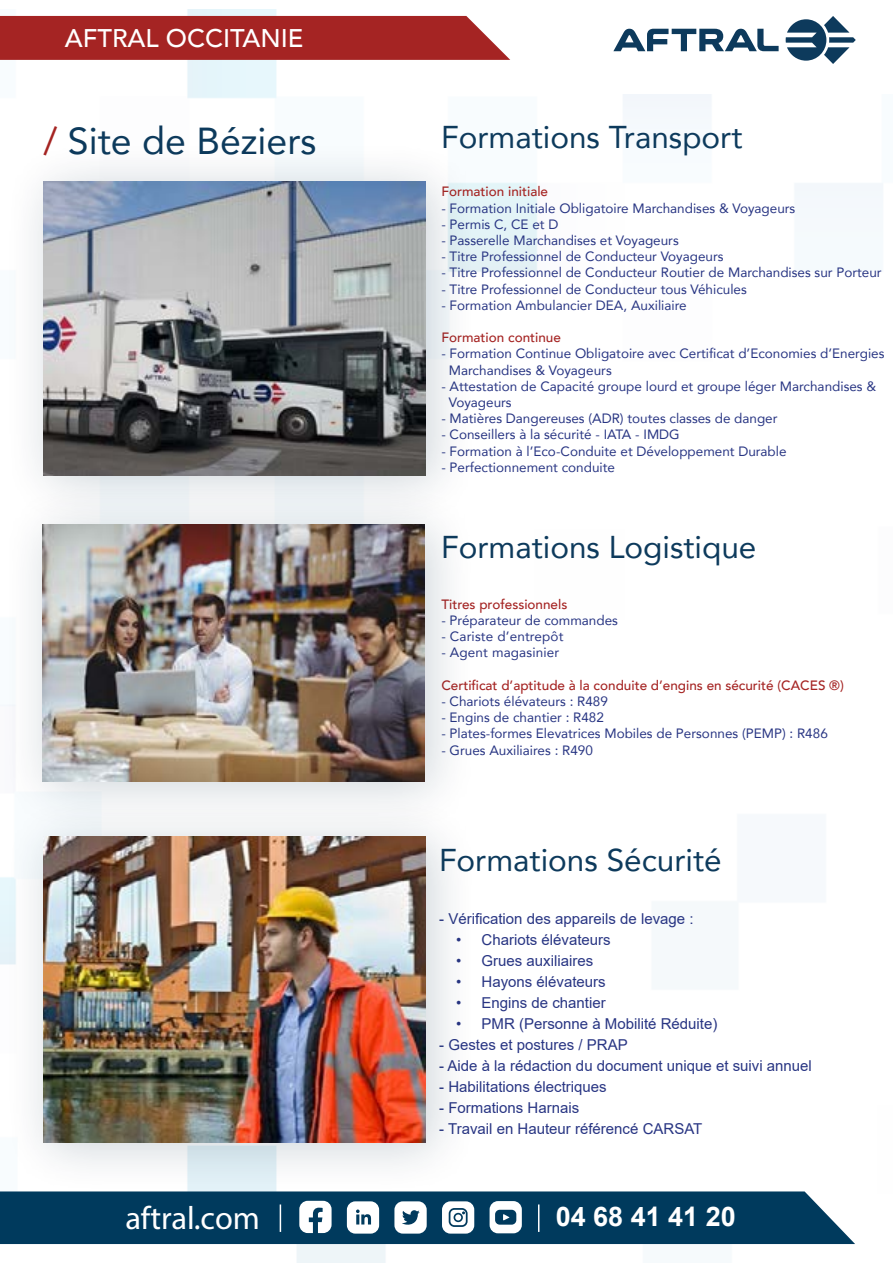
<style>
.page{position:relative;width:893px;height:1263px;background:#fff}
.page>*{position:absolute;margin:0;border:0;box-sizing:border-box;transform-origin:0 0}
.t1{font:37.5px "Avenir";color:#0d3a5c}
.t2{font:32.55px "Myriad Pro";color:#fff}
.t3{font:31.5px "Avenir";color:#0d3a5c}
.t4{font:700 27px "Arial";color:#fff}
.t5{font:500 25.5px "Avenir";color:#fff}
.t6{font:15px "Arial";color:#283583}
.t7{font:13.5px/16.2px "Avenir";color:#283583}
.t8{font:500 13.5px "Avenir";color:#a52423}
.t9{font:500 13.5px "Avenir";color:#a52422}
.s1{color:#a52422}
</style>
<div class="page">
<img style="left:0;top:10px;width:883px;height:1253px">
<svg style="left:786px;top:16px;width:70px;height:48px"></svg>
<svg style="left:613px;top:29px;width:166px;height:22px"></svg>
<div style="left:0;top:16px;width:510px;height:44px;background:#a52423"></div>
<div style="left:3px;top:139px;width:477px;height:390px;background:#092840;opacity:.2"></div>
<img style="left:44px;top:181px;width:381px;height:294px">
<div style="left:1px;top:482px;width:477px;height:352px;background:#092840;opacity:.2"></div>
<img style="left:43px;top:524px;width:381px;height:258px">
<div style="left:3px;top:794px;width:477px;height:402px;background:#092840;opacity:.2"></div>
<img style="left:44px;top:836px;width:381px;height:306px">
<div style="left:0;top:1191px;width:855px;height:53px;background:#003a5d"></div>
<svg style="left:280px;top:1204px;width:1px;height:28px"></svg>
<svg style="left:538px;top:1204px;width:1px;height:28px"></svg>
<div style="left:394px;top:1201px;width:33px;height:32px;background:#fff;border-radius:8px"></div>
<svg style="left:402px;top:1210px;width:18px;height:15px"></svg>
<div style="left:442px;top:1201px;width:32px;height:32px;background:#fff;border-radius:8px"></div>
<svg style="left:449px;top:1208px;width:19px;height:19px"></svg>
<svg style="left:299px;top:1201px;width:33px;height:32px"></svg>
<div style="left:347px;top:1201px;width:32px;height:32px;background:#fff;border-radius:8px"></div>
<svg style="left:356px;top:1209px;width:15px;height:15px"></svg>
<div style="left:490px;top:1201px;width:32px;height:32px;background:#fff;border-radius:8px"></div>
<svg style="left:495px;top:1210px;width:21px;height:14px"></svg>
<h3 class="t5" style="left:65px;top:16px;width:240px">AFTRAL OCCITANIE</h3>
<h1 class="t1" style="left:44px;top:111px;width:274px"><span class="s1">/</span> Site de Béziers</h1>
<h3 class="t3" style="left:441px;top:112px;width:303px">Formations Transport</h3>
<p class="t9" style="left:441px;top:180px;width:108px">Formation initiale</p>
<p class="t7" style="left:441px;top:199px;width:355px">- Formation Initiale Obligatoire Marchandises &amp; Voyageurs</p>
<p class="t7" style="left:441px;top:216px;width:119px">- Permis C, CE et D</p>
<p class="t7" style="left:441px;top:232px;width:239px">- Passerelle Marchandises et Voyageurs</p>
<p class="t7" style="left:441px;top:248px;width:284px">- Titre Professionnel de Conducteur Voyageurs</p>
<p class="t7" style="left:441px;top:264px;width:442px">- Titre Professionnel de Conducteur Routier de Marchandises sur Porteur</p>
<p class="t7" style="left:441px;top:280px;width:307px">- Titre Professionnel de Conducteur tous Véhicules</p>
<p class="t7" style="left:441px;top:297px;width:247px">- Formation Ambulancier DEA, Auxiliaire</p>
<p class="t8" style="left:441px;top:326px;width:121px">Formation continue</p>
<p class="t7" style="left:449px;top:345px;width:437px;text-indent:-8px">- Formation Continue Obligatoire avec Certificat d’Economies d’Energies<br>Marchandises &amp; Voyageurs</p>
<p class="t7" style="left:449px;top:378px;width:429px;text-indent:-8px">- Attestation de Capacité groupe lourd et groupe léger Marchandises &amp;<br>Voyageurs</p>
<p class="t7" style="left:441px;top:410px;width:338px">- Matières Dangereuses (ADR) toutes classes de danger</p>
<p class="t7" style="left:441px;top:426px;width:240px">- Conseillers à la sécurité - IATA - IMDG</p>
<p class="t7" style="left:441px;top:442px;width:347px">- Formation à l’Eco-Conduite et Développement Durable</p>
<p class="t7" style="left:441px;top:459px;width:175px">- Perfectionnement conduite</p>
<h3 class="t3" style="left:441px;top:522px;width:317px">Formations Logistique</h3>
<p class="t8" style="left:441px;top:592px;width:128px">Titres professionnels</p>
<p class="t7" style="left:441px;top:612px;width:178px">- Préparateur de commandes</p>
<p class="t7" style="left:441px;top:628px;width:124px">- Cariste d’entrepôt</p>
<p class="t7" style="left:441px;top:644px;width:119px">- Agent magasinier</p>
<p class="t8" style="left:441px;top:673px;width:404px">Certificat d’aptitude à la conduite d’engins en sécurité (CACES ®)</p>
<p class="t7" style="left:441px;top:693px;width:168px">- Chariots élévateurs : R489</p>
<p class="t7" style="left:441px;top:709px;width:164px">- Engins de chantier : R482</p>
<p class="t7" style="left:441px;top:725px;width:388px">- Plates-formes Elevatrices Mobiles de Personnes (PEMP) : R486</p>
<p class="t7" style="left:441px;top:741px;width:153px">- Grues Auxiliaires : R490</p>
<h3 class="t3" style="left:439px;top:834px;width:284px">Formations Sécurité</h3>
<p class="t6" style="left:439px;top:909px;width:256px">- Vérification des appareils de levage :</p>
<p class="t6" style="left:456px;top:930px;width:156px">• Chariots élévateurs</p>
<p class="t6" style="left:456px;top:951px;width:138px">• Grues auxiliaires</p>
<p class="t6" style="left:456px;top:972px;width:151px">• Hayons élévateurs</p>
<p class="t6" style="left:456px;top:993px;width:151px">• Engins de chantier</p>
<p class="t6" style="left:456px;top:1014px;width:263px">• PMR (Personne à Mobilité Réduite)</p>
<p class="t6" style="left:439px;top:1035px;width:190px">- Gestes et postures / PRAP</p>
<p class="t6" style="left:439px;top:1056px;width:374px">- Aide à la rédaction du document unique et suivi annuel</p>
<p class="t6" style="left:439px;top:1077px;width:169px">- Habilitations électriques</p>
<p class="t6" style="left:439px;top:1098px;width:142px">- Formations Harnais</p>
<p class="t6" style="left:439px;top:1119px;width:265px">- Travail en Hauteur référencé CARSAT</p>
<h2 class="t2" style="left:125px;top:1198px;width:136px">aftral.com</h2>
<h3 class="t4" style="left:556px;top:1198px;width:182px">04 68 41 41 20</h3>
</div>
